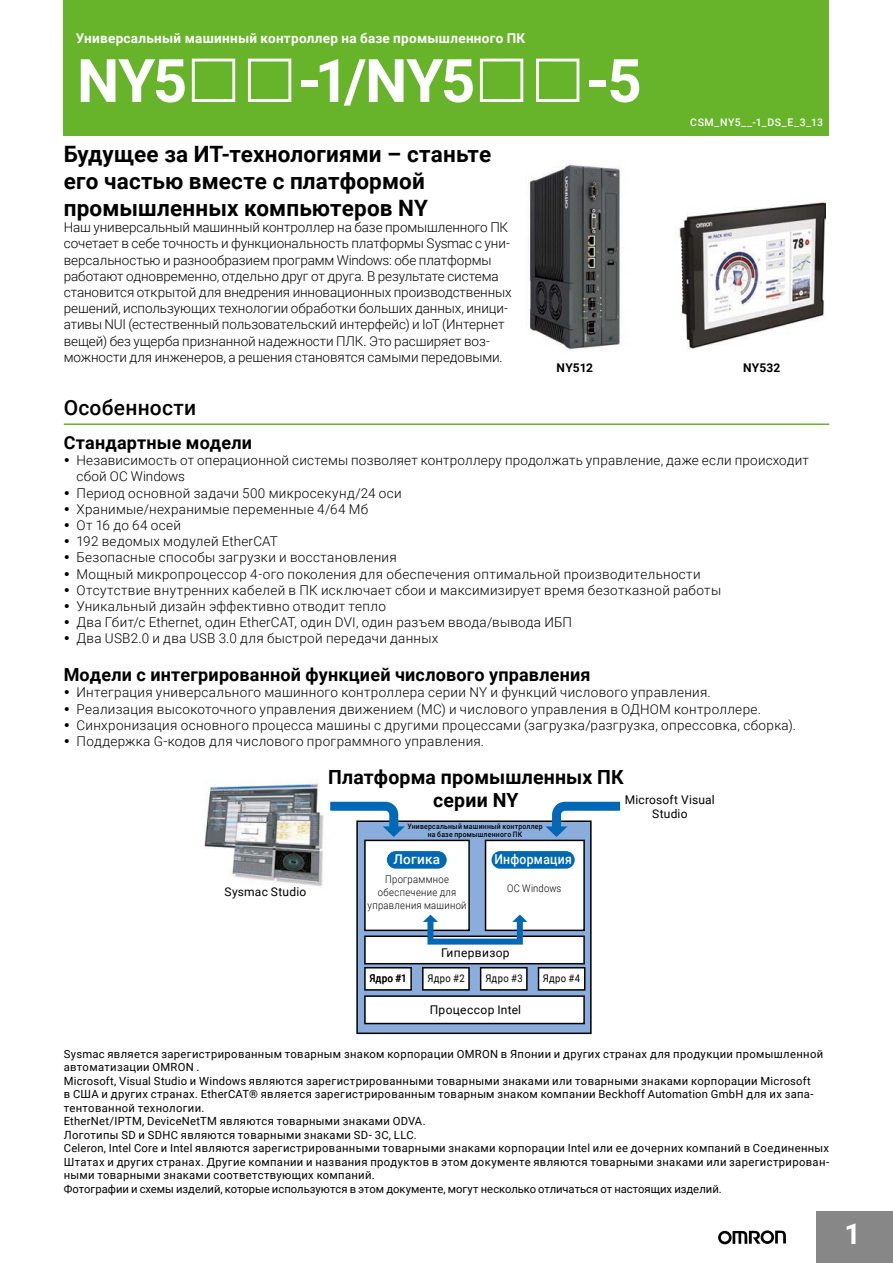
<style>
.page{position:relative;width:893px;height:1263px;background:#fff}
.page>*{position:absolute;margin:0;border:0;box-sizing:border-box;transform-origin:0 0}
.t1{font:700 60px "Roboto";letter-spacing:-.03em;color:#fff}
.t2{font:700 28.5px "Roboto";color:#fff}
.t3{font:700 22.5px/27px "Roboto";letter-spacing:.005em;color:#000}
.t4{font:500 21px "Roboto";letter-spacing:.01em;color:#000}
.t5{font:700 19.5px/23.4px "Roboto";letter-spacing:.01em;color:#000;text-align:center}
.t6{font:700 18px "Roboto";letter-spacing:.01em;color:#000}
.t7{font:300 13.5px/16.2px "Roboto";letter-spacing:.015em;color:#000}
.t8{font:300 13.5px/16.2px "Roboto";letter-spacing:-.005em;color:#000}
.t9{font:700 13.5px "Roboto";letter-spacing:.02em;color:#fff}
.t10{font:500 13.5px "Roboto";letter-spacing:.025em;color:#fff;scale:.9 1}
.t11{font:500 13.5px "Roboto";letter-spacing:.025em;color:#fff}
.t12{font:12px/14.4px "Roboto";letter-spacing:.02em;color:#000;text-align:center}
.t13{font:700 12px "Roboto";letter-spacing:.01em;color:#000}
.t14{font:11.25px/13.5px "Roboto";letter-spacing:.025em;color:#000}
.t15{font:300 10.5px/12.6px "Roboto";letter-spacing:.035em;color:#000;text-align:center;scale:.9 1}
.t16{font:10.5px "Roboto";letter-spacing:.035em;color:#000;scale:.9 1}
.t17{font:500 10.5px "Roboto";letter-spacing:.05em;color:#fff}
.t18{font:300 10.5px "Roboto";letter-spacing:.015em;color:#000;scale:.9 1}
.t19{font:500 7.5px/7.5px "Roboto";letter-spacing:.035em;color:#000;text-align:center;scale:.91 1}
</style>
<div class="page">
<div style="left:816px;top:1211px;width:77px;height:52px;background:#868786"></div>
<svg style="left:718px;top:1230px;width:68px;height:14px"></svg>
<div style="left:64px;top:0;width:765px;height:136px;background:#67b42a"></div>
<hr style="left:64px;top:423px;width:765px;height:2px;background:#67b42a">
<svg style="left:356px;top:1024px;width:236px;height:10px;fill:#8aaddc"></svg>
<img style="left:204px;top:780px;width:145px;height:108px">
<svg style="left:330px;top:802px;width:290px;height:222px"></svg>
<img style="left:529px;top:164px;width:297px;height:186px">
<p class="t9" style="left:76px;top:29px;width:451px">Универсальный машинный контроллер на базе промышленного ПК</p>
<h1 class="t1" style="left:77px;top:39px;width:112px">NY5</h1>
<h1 class="t1" style="left:298px;top:39px;width:179px">-1/NY5</h1>
<h1 class="t1" style="left:586px;top:39px;width:57px">-5</h1>
<p class="t17" style="left:690px;top:115px;width:134px">CSM_NY5__-1_DS_E_3_13</p>
<h3 class="t3" style="left:64px;top:140px;width:429px">Будущее за ИТ-технологиями – станьте его частью вместе с платформой промышленных компьютеров NY</h3>
<p class="t8" style="left:64px;top:219px;width:449px">Наш универсальный машинный контроллер на базе промышленного ПК сочетает в себе точность и функциональность платформы Sysmac с уни&shy;версальностью и разнообразием программ Windows: обе платформы работают одновременно, отдельно друг от друга. В результате система становится открытой для внедрения инновационных производственных решений, использующих технологии обработки больших данных, иници&shy;ативы NUI (естественный пользовательский интерфейс) и IoT (Интернет вещей) без ущерба признанной надежности ПЛК. Это расширяет воз&shy;можности для инженеров, а решения становятся самыми передовыми.</p>
<h3 class="t4" style="left:64px;top:392px;width:134px">Особенности</h3>
<h3 class="t6" style="left:64px;top:430px;width:190px">Стандартные модели</h3>
<p class="t7" style="left:77px;top:452px;width:734px">Независимость от операционной системы позволяет контроллеру продолжать управление, даже если происходит сбой ОС Windows<br>Период основной задачи 500 микросекунд/24 оси<br>Хранимые/нехранимые переменные 4/64 Мб<br>От 16 до 64 осей<br>192 ведомых модулей EtherCAT<br>Безопасные способы загрузки и восстановления<br>Мощный микропроцессор 4-ого поколения для обеспечения оптимальной производительности<br>Отсутствие внутренних кабелей в ПК исключает сбои и максимизирует время безотказной работы<br>Уникальный дизайн эффективно отводит тепло<br>Два Гбит/с Ethernet, один EtherCAT, один DVI, один разъем ввода/вывода ИБП<br>Два USB2.0 и два USB 3.0 для быстрой передачи данных</p>
<h3 class="t6" style="left:64px;top:662px;width:528px">Модели с интегрированной функцией числового управления</h3>
<p class="t7" style="left:77px;top:684px;width:721px">Интеграция универсального машинного контроллера серии NY и функций числового управления.<br>Реализация высокоточного управления движением (MC) и числового управления в ОДНОМ контроллере.<br>Синхронизация основного процесса машины с другими процессами (загрузка/разгрузка, опрессовка, сборка).<br>Поддержка G-кодов для числового программного управления.</p>
<h3 class="t5" style="left:328px;top:764px;width:297px">Платформа промышленных ПК серии NY</h3>
<p class="t13" style="left:557px;top:359px;width:38px">NY512</p>
<p class="t13" style="left:743px;top:359px;width:39px">NY532</p>
<p class="t12" style="left:625px;top:792px;width:91px">Microsoft Visual<br>Studio</p>
<p class="t12" style="left:225px;top:884px;width:83px">Sysmac Studio</p>
<p class="t19" style="left:407px;top:823px;width:150px">Универсальный машинный контроллер на базе промышленного ПК</p>
<p class="t11" style="left:393px;top:850px;width:48px">Логика</p>
<p class="t10" style="left:494px;top:850px;width:87px">Информация</p>
<p class="t15" style="left:368px;top:873px;width:112px">Программное обеспечение для управления машиной</p>
<p class="t18" style="left:507px;top:881px;width:62px">ОС Windows</p>
<p class="t12" style="left:441px;top:945px;width:70px">Гипервизор</p>
<p class="t16" style="left:369px;top:971px;width:43px">Ядро #1</p>
<p class="t16" style="left:427px;top:971px;width:43px">Ядро #2</p>
<p class="t16" style="left:485px;top:971px;width:43px">Ядро #3</p>
<p class="t16" style="left:543px;top:971px;width:43px">Ядро #4</p>
<p class="t12" style="left:430px;top:1002px;width:93px">Процессор Intel</p>
<p class="t14" style="left:64px;top:1047px;width:767px">Sysmac является зарегистрированным товарным знаком корпорации OMRON в Японии и других странах для продукции промышленной автоматизации OMRON .<br>Microsoft, Visual Studio и Windows являются зарегистрированными товарными знаками или товарными знаками корпорации Microsoft<br>в США и других странах. EtherCAT® является зарегистрированным товарным знаком компании Beckhoff Automation GmbH для их запа&shy;тентованной технологии.<br>EtherNet/IPTM, DeviceNetTM являются товарными знаками ODVA.<br>Логотипы SD и SDHC являются товарными знаками SD- 3C, LLC.<br>Celeron, Intel Core и Intel являются зарегистрированными товарными знаками корпорации Intel или ее дочерних компаний в Соединенных Штатах и других странах. Другие компании и названия продуктов в этом документе являются товарными знаками или зарегистрирован&shy;ными товарными знаками соответствующих компаний.<br>Фотографии и схемы изделий, которые используются в этом документе, могут несколько отличаться от настоящих изделий.</p>
<h2 class="t2" style="left:844px;top:1214px;width:18px">1</h2>
</div>
